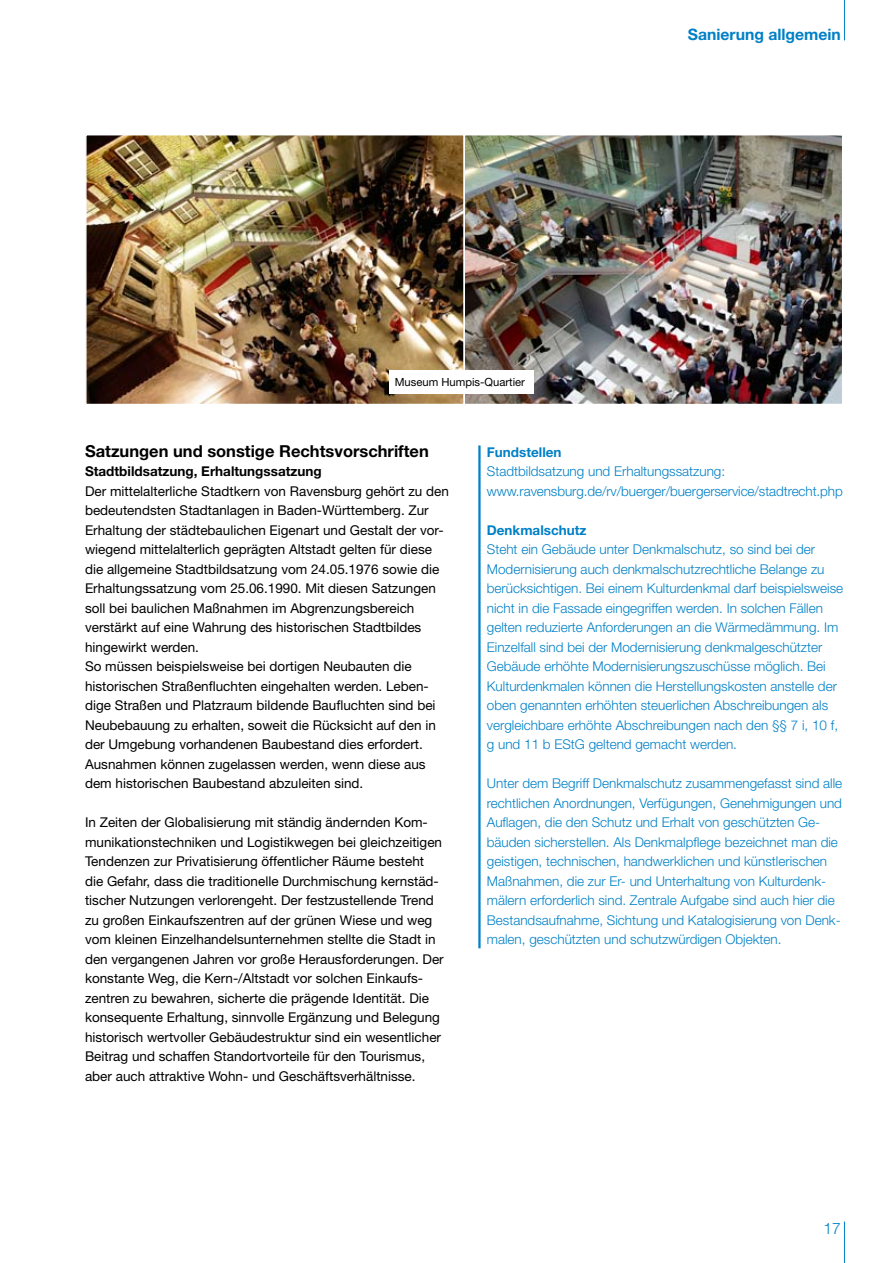
<style>
.page{position:relative;width:893px;height:1263px;background:#fff}
.page>*{position:absolute;margin:0;border:0;box-sizing:border-box;transform-origin:0 0}
.t1{font:700 16.5px "Helvetica Neue";color:#000}
.t2{font:700 15.75px "Helvetica Neue";color:#0080c6}
.t3{font:300 15.75px "Helvetica Neue";color:#0080c6}
.t4{font:13.5px/19.5px "Helvetica Neue";color:#000}
.t5{font:300 13.5px/19.5px "Helvetica Neue";color:#0080c6}
.t6{font:700 13.5px "Helvetica Neue";color:#000}
.t7{font:700 13.5px "Helvetica Neue";color:#0080c6}
.t8{font:11.25px "Helvetica Neue";color:#000}
</style>
<div class="page">
<img style="left:88px;top:137px;width:752px;height:265px">
<div style="left:85px;top:134px;width:380px;height:271px;border:2px solid #fff"></div>
<div style="left:463px;top:134px;width:380px;height:271px;border:2px solid #fff"></div>
<hr style="left:844px;top:1221px;width:1px;height:42px;background:#0080c6">
<hr style="left:844px;top:0;width:1px;height:40px;background:#0080c6">
<hr style="left:478px;top:445px;width:3px;height:503px;background:#0080c6">
<div style="left:389px;top:370px;width:145px;height:24px;background:#fff"></div>
<p class="t8" style="left:395px;top:376px;width:132px">Museum Humpis-Quartier</p>
<p class="t2" style="left:688px;top:25px;width:155px">Sanierung allgemein</p>
<p class="t1" style="left:85px;top:441px;width:345px">Satzungen und sonstige Rechtsvorschriften</p>
<p class="t6" style="left:85px;top:463px;width:238px">Stadtbildsatzung, Erhaltungssatzung</p>
<p class="t4" style="left:85px;top:481px;width:365px">Der mittelalterliche Stadtkern von Ravensburg gehört zu den bedeutendsten Stadtanlagen in Baden-Württemberg. Zur Erhaltung der städtebaulichen Eigenart und Gestalt der vor&shy;wiegend mittelalterlich geprägten Altstadt gelten für diese die allgemeine Stadtbildsatzung vom 24.05.1976 sowie die Erhaltungssatzung vom 25.06.1990. Mit diesen Satzungen soll bei baulichen Maßnahmen im Abgrenzungsbereich verstärkt auf eine Wahrung des historischen Stadtbildes hingewirkt werden.<br>So müssen beispielsweise bei dortigen Neubauten die historischen Straßenfluchten eingehalten werden. Leben&shy;dige Straßen und Platzraum bildende Baufluchten sind bei Neubebauung zu erhalten, soweit die Rücksicht auf den in der Umgebung vorhandenen Baubestand dies erfordert.<br>Ausnahmen können zugelassen werden, wenn diese aus dem historischen Baubestand abzuleiten sind.</p>
<p class="t4" style="left:85px;top:812px;width:360px">In Zeiten der Globalisierung mit ständig ändernden Kom&shy;munikationstechniken und Logistikwegen bei gleichzeitigen Tendenzen zur Privatisierung öffentlicher Räume besteht die Gefahr, dass die traditionelle Durchmischung kernstäd&shy;tischer Nutzungen verlorengeht. Der festzustellende Trend zu großen Einkaufszentren auf der grünen Wiese und weg vom kleinen Einzelhandelsunternehmen stellte die Stadt in den vergangenen Jahren vor große Herausforderungen. Der konstante Weg, die Kern-/Altstadt vor solchen Einkaufs&shy;zentren zu bewahren, sicherte die prägende Identität. Die konsequente Erhaltung, sinnvolle Ergänzung und Belegung historisch wertvoller Gebäudestruktur sind ein wesentlicher Beitrag und schaffen Standortvorteile für den Tourismus, aber auch attraktive Wohn- und Geschäftsverhältnisse.</p>
<p class="t7" style="left:487px;top:444px;width:76px">Fundstellen</p>
<p class="t5" style="left:487px;top:461px;width:357px">Stadtbildsatzung und Erhaltungssatzung: www.ravensburg.de/rv/buerger/buergerservice/stadtrecht.php</p>
<p class="t7" style="left:487px;top:522px;width:101px">Denkmalschutz</p>
<p class="t5" style="left:487px;top:539px;width:358px">Steht ein Gebäude unter Denkmalschutz, so sind bei der Modernisierung auch denkmalschutzrechtliche Belange zu berücksichtigen. Bei einem Kulturdenkmal darf beispielsweise nicht in die Fassade eingegriffen werden. In solchen Fällen gelten reduzierte Anforderungen an die Wärmedämmung. Im Einzelfall sind bei der Modernisierung denkmalgeschützter Gebäude erhöhte Modernisierungszuschüsse möglich. Bei Kulturdenkmalen können die Herstellungskosten anstelle der oben genannten erhöhten steuerlichen Abschreibungen als vergleichbare erhöhte Abschreibungen nach den §§ 7 i, 10 f, g und 11 b EStG geltend gemacht werden.</p>
<p class="t5" style="left:487px;top:773px;width:357px">Unter dem Begriff Denkmalschutz zusammengefasst sind alle rechtlichen Anordnungen, Verfügungen, Genehmigungen und Auflagen, die den Schutz und Erhalt von geschützten Ge&shy;bäuden sicherstellen. Als Denkmalpflege bezeichnet man die geistigen, technischen, handwerklichen und künstlerischen Maßnahmen, die zur Er- und Unterhaltung von Kulturdenk&shy;mälern erforderlich sind. Zentrale Aufgabe sind auch hier die Bestandsaufnahme, Sichtung und Katalogisierung von Denk&shy;malen, geschützten und schutzwürdigen Objekten.</p>
<p class="t3" style="left:823px;top:1219px;width:17px">17</p>
</div>
